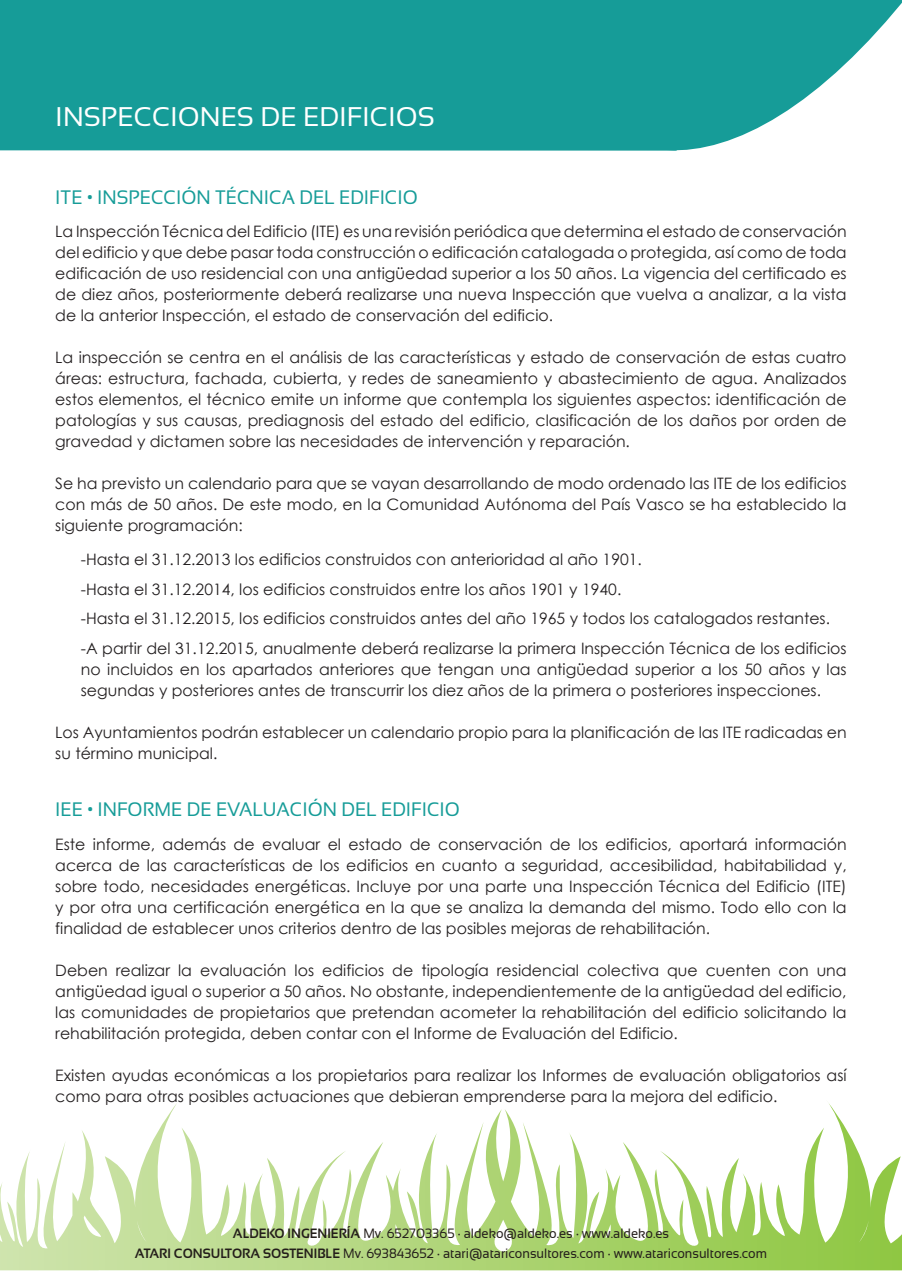
<style>
.page{position:relative;width:902px;height:1272px;background:#fff}
.page>*{position:absolute;margin:0;border:0;box-sizing:border-box;transform-origin:0 0}
.t1{font:27px "Sansation";color:#fff}
.t2{font:19.5px "Sansation";color:#169c98;scale:.95 1}
.t3{font:15.75px/21px "Century Gothic";color:#231f20;text-align:justify}
.t4{font:13.5px/20.4px "Sansation";color:#241e1b;text-align:center;scale:.95 1}
.s1{font-weight:700}
</style>
<div class="page">
<svg style="left:0;top:1103px;width:901px;height:167px"></svg>
<div style="left:0;top:0;width:544px;height:151px;background:#169c98"></div>
<svg style="left:544px;top:0;width:357px;height:151px;fill:#169c98"></svg>
<h1 class="t1" style="left:55px;top:102px;width:381px">INSPECCIONES DE EDIFICIOS</h1>
<p class="t2" style="left:55px;top:186px;width:383px">ITE • INSPECCIÓN TÉCNICA DEL EDIFICIO</p>
<p class="t3" style="left:55px;top:221px;width:792px">La Inspección Técnica del Edificio (ITE) es una revisión periódica que determina el estado de conservación del edificio y que debe pasar toda construcción o edificación catalogada o protegida, así como de toda edificación de uso residencial con una antigüedad superior a los 50 años. La vigencia del certificado es de diez años, posteriormente deberá realizarse una nueva Inspección que vuelva a analizar, a la vista de la anterior Inspección, el estado de conservación del edificio.</p>
<p class="t3" style="left:55px;top:347px;width:792px">La inspección se centra en el análisis de las características y estado de conservación de estas cuatro áreas: estructura, fachada, cubierta, y redes de saneamiento y abastecimiento de agua. Analizados estos elementos, el técnico emite un informe que contempla los siguientes aspectos: identificación de patologías y sus causas, prediagnosis del estado del edificio, clasificación de los daños por orden de gravedad y dictamen sobre las necesidades de intervención y reparación.</p>
<p class="t3" style="left:55px;top:473px;width:792px">Se ha previsto un calendario para que se vayan desarrollando de modo ordenado las ITE de los edificios con más de 50 años. De este modo, en la Comunidad Autónoma del País Vasco se ha establecido la siguiente programación:</p>
<p class="t3" style="left:81px;top:544px;width:767px;line-height:29.5px;text-align:left">-Hasta el 31.12.2013 los edificios construidos con anterioridad al año 1901.<br>-Hasta el 31.12.2014, los edificios construidos entre los años 1901 y 1940.<br>-Hasta el 31.12.2015, los edificios construidos antes del año 1965 y todos los catalogados restantes. -A partir del 31.12.2015, anualmente deberá realizarse la primera Inspección Técnica de los edificios</p>
<p class="t3" style="left:81px;top:658px;width:767px">no incluidos en los apartados anteriores que tengan una antigüedad superior a los 50 años y las segundas y posteriores antes de transcurrir los diez años de la primera o posteriores inspecciones.</p>
<p class="t3" style="left:55px;top:721px;width:792px">Los Ayuntamientos podrán establecer un calendario propio para la planificación de las ITE radicadas en su término municipal.</p>
<p class="t2" style="left:55px;top:798px;width:427px">IEE • INFORME DE EVALUACIóN DEL EDIFICIO</p>
<p class="t3" style="left:55px;top:833px;width:792px">Este informe, además de evaluar el estado de conservación de los edificios, aportará información acerca de las características de los edificios en cuanto a seguridad, accesibilidad, habitabilidad y, sobre todo, necesidades energéticas. Incluye por una parte una Inspección Técnica del Edificio (ITE) y por otra una certificación energética en la que se analiza la demanda del mismo. Todo ello con la finalidad de establecer unos criterios dentro de las posibles mejoras de rehabilitación.</p>
<p class="t3" style="left:55px;top:959px;width:792px">Deben realizar la evaluación los edificios de tipología residencial colectiva que cuenten con una antigüedad igual o superior a 50 años. No obstante, independientemente de la antigüedad del edificio, las comunidades de propietarios que pretendan acometer la rehabilitación del edificio solicitando la rehabilitación protegida, deben contar con el Informe de Evaluación del Edificio.</p>
<p class="t3" style="left:55px;top:1064px;width:792px">Existen ayudas económicas a los propietarios para realizar los Informes de evaluación obligatorios así como para otras posibles actuaciones que debieran emprenderse para la mejora del edificio.</p>
<p class="t4" style="left:135px;top:1222px;width:667px"><span class="s1">ALDEKO INGENIERÍA</span> Mv. 652703365 · aldeko@aldeko.es · www.aldeko.es<br><span class="s1">ATARI CONSULTORA SOSTENIBLE</span> Mv. 693843652 · atari@atariconsultores.com · www.atariconsultores.com</p>
</div>
